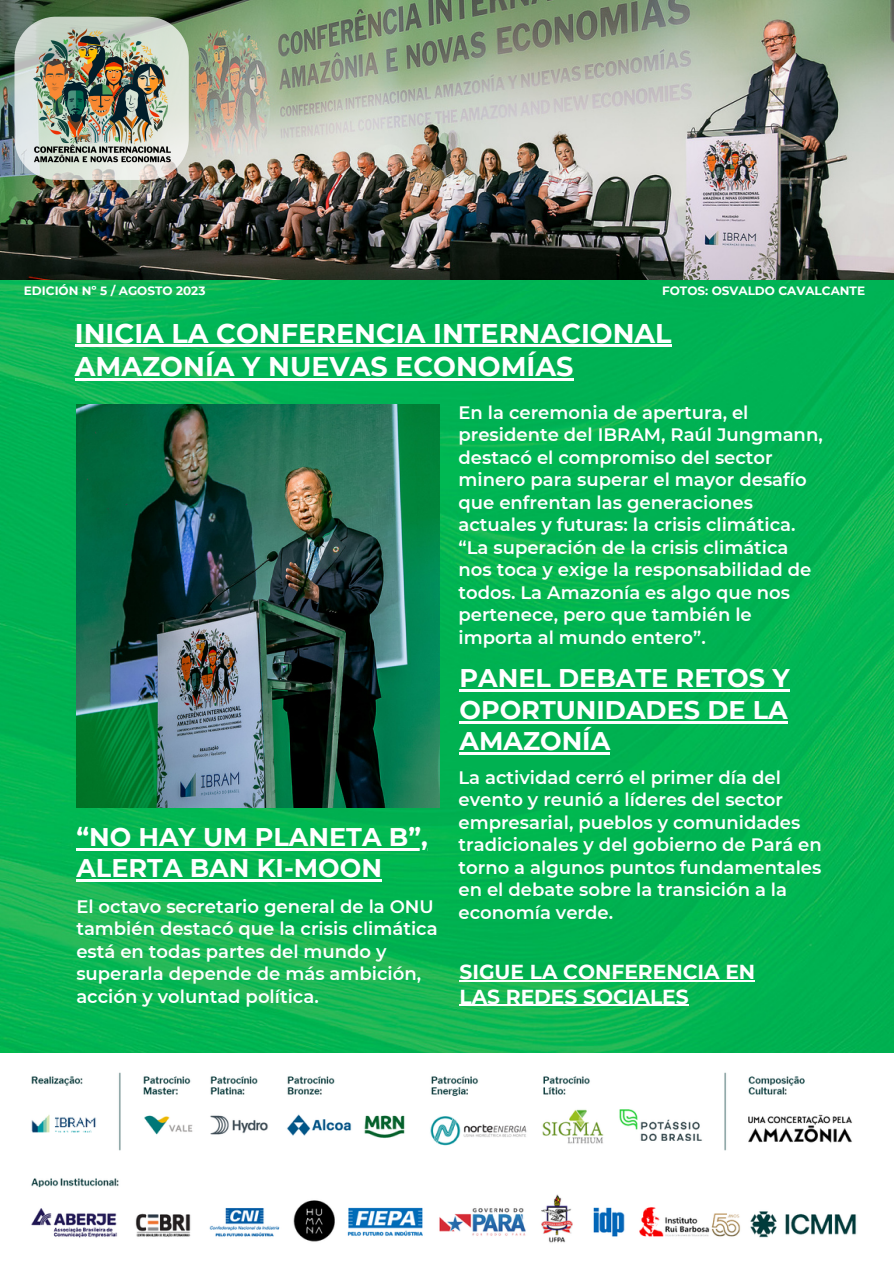
<style>
.page{position:relative;width:894px;height:1264px;background:#fff}
.page>*{position:absolute;margin:0;border:0;box-sizing:border-box;transform-origin:0 0}
.t1{font:700 27px/33.8px "Montserrat";color:#fff}
.t2{font:700 25.5px/31.5px "Montserrat";color:#fff;text-align:justify}
.t3{font:700 20.25px/24.8px "Montserrat";color:#fff}
.t4{font:600 18px/22.5px "Montserrat";color:#fff}
.t5{font:700 12px "Montserrat";color:#fff}
</style>
<div class="page">
<img style="left:0;top:279px;width:893px;height:774px">
<img style="left:0;top:0;width:893px;height:279px">
<img style="left:76px;top:404px;width:363px;height:403px">
<svg style="left:14px;top:17px;width:175px;height:163px"></svg>
<img style="left:14px;top:17px;width:175px;height:156px">
<img style="left:31px;top:1072px;width:826px;height:171px">
<hr style="left:459px;top:689px;width:330px;height:3px;background:#fff">
<hr style="left:459px;top:721px;width:328px;height:2px;background:#fff">
<hr style="left:459px;top:752px;width:151px;height:3px;background:#fff">
<hr style="left:459px;top:980px;width:296px;height:1px;background:#fff">
<hr style="left:459px;top:1004px;width:229px;height:1px;background:#fff">
<hr style="left:75px;top:345px;width:596px;height:2px;background:#fff">
<hr style="left:75px;top:378px;width:498px;height:3px;background:#fff">
<hr style="left:76px;top:848px;width:351px;height:2px;background:#fff">
<hr style="left:76px;top:879px;width:306px;height:2px;background:#fff">
<p class="t5" style="left:24px;top:284px;width:183px">EDICIÓN Nº 5 / AGOSTO 2023</p>
<p class="t5" style="left:662px;top:284px;width:204px">FOTOS: OSVALDO CAVALCANTE</p>
<p class="t1" style="left:75px;top:316px;width:598px">INICIA LA CONFERENCIA INTERNACIONAL<br>AMAZONÍA Y NUEVAS ECONOMÍAS</p>
<p class="t4" style="left:458px;top:401px;width:365px">En la ceremonia de apertura, el presidente del IBRAM, Raúl Jungmann, destacó el compromiso del sector minero para superar el mayor desafío que enfrentan las generaciones actuales y futuras: la crisis climática. “La superación de la crisis climática nos toca y exige la responsabilidad de todos. La Amazonía es algo que nos pertenece, pero que también le importa al mundo entero”.</p>
<p class="t2" style="left:76px;top:821px;width:353px">“NO HAY UM PLANETA B”,<br>ALERTA BAN KI-MOON</p>
<p class="t4" style="left:76px;top:894px;width:363px">El octavo secretario general de la ONU también destacó que la crisis climática está en todas partes del mundo y superarla depende de más ambición, acción y voluntad política.</p>
<p class="t2" style="left:459px;top:662px;width:331px">PANEL DEBATE RETOS Y OPORTUNIDADES DE LA AMAZONÍA</p>
<p class="t4" style="left:458px;top:765px;width:365px">La actividad cerró el primer día del evento y reunió a líderes del sector empresarial, pueblos y comunidades tradicionales y del gobierno de Pará en torno a algunos puntos fundamentales en el debate sobre la transición a la economía verde.</p>
<p class="t3" style="left:459px;top:959px;width:297px">SIGUE LA CONFERENCIA EN<br>LAS REDES SOCIALES</p>
</div>
